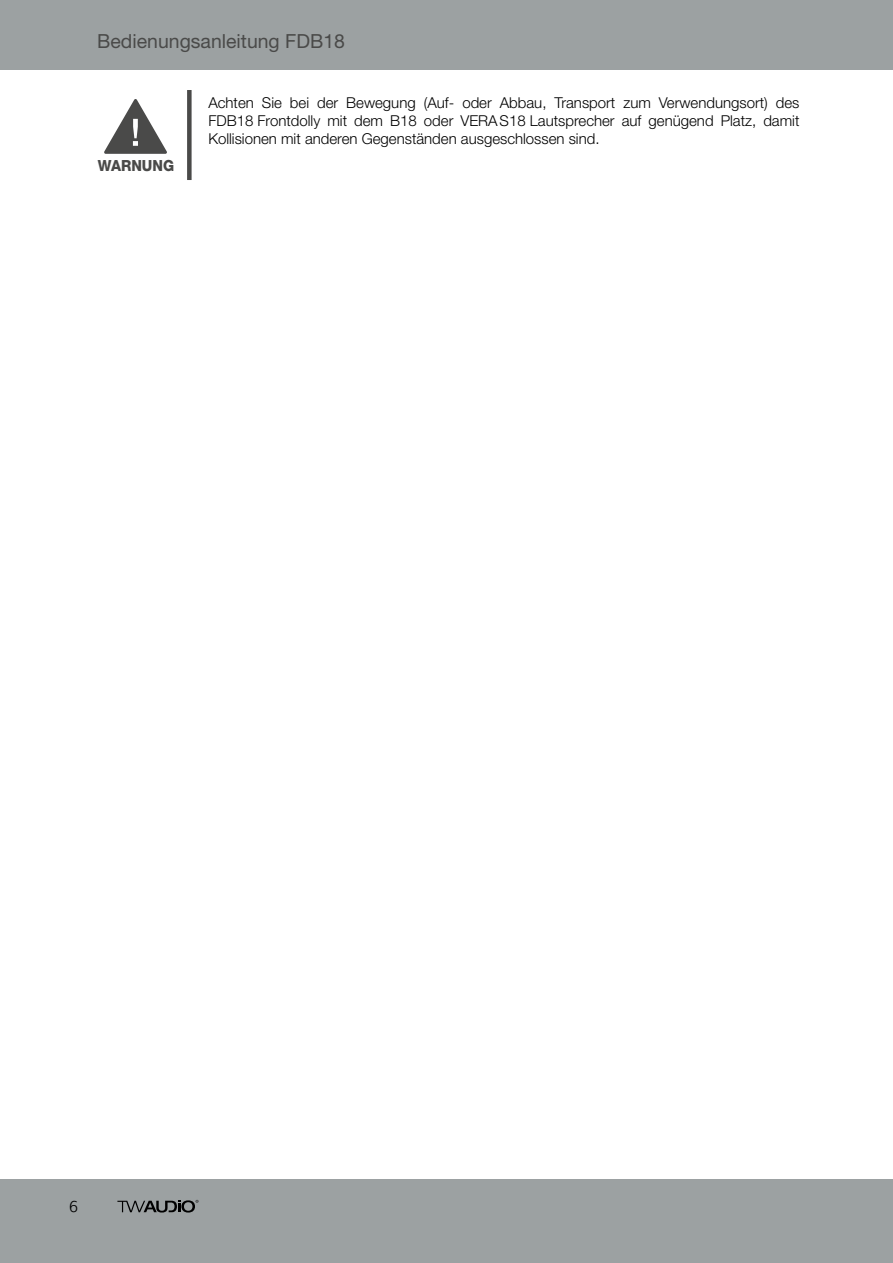
<style>
.page{position:relative;width:893px;height:1263px;background:#fff}
.page>*{position:absolute;margin:0;border:0;box-sizing:border-box;transform-origin:0 0}
.t1{font:19.5px "Helvetica Neue LT Std";color:#4a4a49}
.t2{font:300 16.5px "Lexia";color:#000}
.t3{font:800 15.3px "Helvetica Neue LT Std";color:#4a4a49;scale:.93 1}
.t4{font:300 15px/18px "Helvetica Neue LT Std";color:#000;text-align:justify}
</style>
<div class="page">
<div style="left:0;top:0;width:893px;height:69px;background:#9ca1a2"></div>
<div style="left:0;top:1179px;width:893px;height:84px;background:#9ca1a2"></div>
<svg style="left:117px;top:1200px;width:81px;height:12px"></svg>
<div style="left:187px;top:90px;width:5px;height:90px;background:#4a4a49"></div>
<svg style="left:104px;top:99px;width:63px;height:55px"></svg>
<h1 class="t1" style="left:97px;top:29px;width:249px">Bedienungsanleitung FDB18</h1>
<p class="t3" style="left:98px;top:156px;width:84px">WARNUNG</p>
<p class="t4" style="left:208px;top:93px;width:593px">Achten Sie bei der Bewegung (Auf- oder Abbau, Transport zum Verwendungsort) des FDB18 Frontdolly mit dem B18 oder VERAS18 Lautsprecher auf genügend Platz, damit Kollisionen mit anderen Gegenständen ausgeschlossen sind.</p>
<p class="t2" style="left:69px;top:1196px;width:10px">6</p>
</div>
